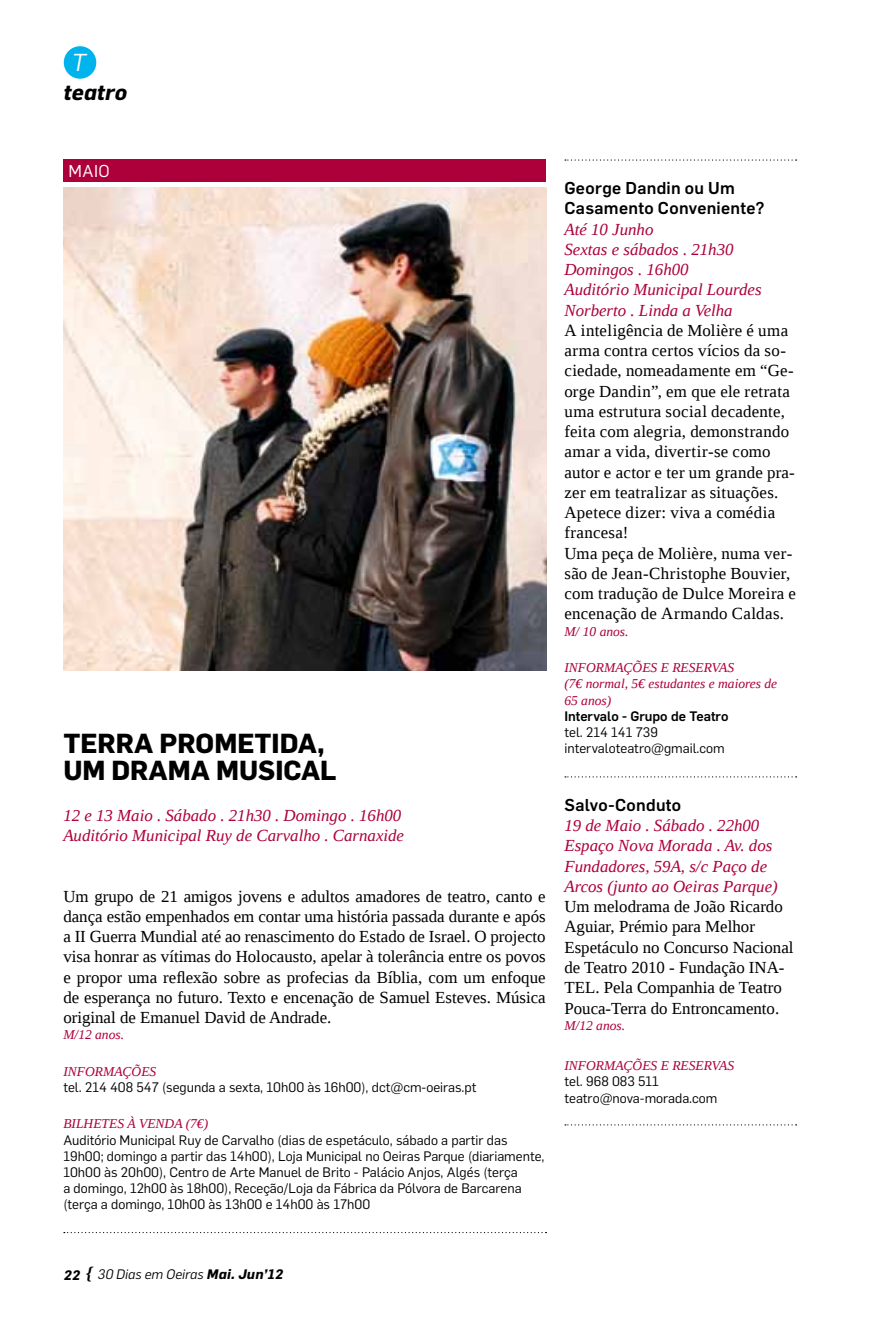
<style>
.page{position:relative;width:893px;height:1327px;background:#fff}
.page>*{position:absolute;margin:0;border:0;box-sizing:border-box;transform-origin:0 0}
.t1{font:700 27px/27px "Flama";color:#000}
.t2{font:italic 24.07px "Flama";color:#fff}
.t3{font:italic 700 21.38px "Flama";letter-spacing:.01em;color:#000}
.t4{font:16.88px/20.2px "Liberation Serif";letter-spacing:.01em;color:#000}
.t5{font:italic 16.88px/20.2px "Liberation Serif";color:#ad003a}
.t6{font:500 16.88px/20.2px "Flama";letter-spacing:.015em;color:#000}
.t7{font:16.88px "Flama";color:#fff}
.t8{font:13.5px/16.2px "Flama";color:#000}
.t9{font:italic 13.5px/16.2px "Liberation Serif";color:#ad003a}
.t10{font:italic 13.5px "Flama";letter-spacing:.005em;color:#000}
.t11{font:500 13.5px "Flama";color:#000}
.s1{font-weight:700}
.s2{font-family:"Liberation Serif";font-weight:700;font-size:18px}
</style>
<div class="page">
<div style="left:64px;top:159px;width:482px;height:23px;background:#ad003a"></div>
<svg style="left:565px;top:159px;width:232px;height:2px"></svg>
<svg style="left:565px;top:776px;width:232px;height:1px"></svg>
<svg style="left:64px;top:1232px;width:482px;height:1px"></svg>
<img style="left:63px;top:188px;width:483px;height:483px">
<svg style="left:565px;top:1124px;width:232px;height:1px"></svg>
<div style="left:64px;top:46px;width:32px;height:33px;background:#00b3ed;border-radius:50%"></div>
<h2 class="t2" style="left:71px;top:46px;width:16px">T</h2>
<p class="t3" style="left:64px;top:77px;width:65px">teatro</p>
<p class="t7" style="left:68px;top:159px;width:43px">MAIO</p>
<h1 class="t1" style="left:63px;top:728px;width:275px">TERRA PROMETIDA,<br>UM DRAMA MUSICAL</h1>
<p class="t5" style="left:63px;top:804px;width:342px">12 e 13 Maio . Sábado . 21h30 . Domingo . 16h00<br>Auditório Municipal Ruy de Carvalho . Carnaxide</p>
<p class="t4" style="left:63px;top:885px;width:484px;text-align:justify">Um grupo de 21 amigos jovens e adultos amadores de teatro, canto e dança estão empenhados em contar uma história passada durante e após a II Guerra Mundial até ao renascimento do Estado de Israel. O projecto visa honrar as vítimas do Holocausto, apelar à tolerância entre os povos e propor uma reflexão sobre as profecias da Bíblia, com um enfoque de esperança no futuro. Texto e encenação de Samuel Esteves. Música original de Emanuel David de Andrade.</p>
<p class="t9" style="left:63px;top:1026px;width:62px">M/12 anos.</p>
<p class="t9" style="left:63px;top:1063px;width:94px">INFORMAÇÕES</p>
<p class="t8" style="left:63px;top:1078px;width:415px">tel. 214 408 547 (segunda a sexta, 10h00 às 16h00), dct@cm-oeiras.pt</p>
<p class="t9" style="left:63px;top:1115px;width:146px">BILHETES À VENDA (7€)</p>
<p class="t8" style="left:63px;top:1131px;width:483px">Auditório Municipal Ruy de Carvalho (dias de espetáculo, sábado a partir das 19h00; domingo a partir das 14h00), Loja Municipal no Oeiras Parque (diariamente, 10h00 às 20h00), Centro de Arte Manuel de Brito - Palácio Anjos, Algés (terça<br>a domingo, 12h00 às 18h00), Receção/Loja da Fábrica da Pólvora de Barcarena (terça a domingo, 10h00 às 13h00 e 14h00 às 17h00</p>
<p class="t6" style="left:564px;top:177px;width:202px">George Dandin ou Um<br>Casamento Conveniente?</p>
<p class="t5" style="left:564px;top:219px;width:199px">Até 10 Junho<br>Sextas e sábados . 21h30<br>Domingos . 16h00<br>Auditório Municipal Lourdes<br>Norberto . Linda a Velha</p>
<p class="t4" style="left:564px;top:320px;width:233px">A inteligência de Molière é uma arma contra certos vícios da so&shy;ciedade, nomeadamente em “Ge&shy;orge Dandin”, em que ele retrata uma estrutura social decadente, feita com alegria, demonstrando amar a vida, divertir-se como autor e actor e ter um grande pra&shy;zer em teatralizar as situações.<br>Apetece dizer: viva a comédia francesa!<br>Uma peça de Molière, numa ver&shy;são de Jean-Christophe Bouvier, com tradução de Dulce Moreira e encenação de Armando Caldas.</p>
<p class="t9" style="left:564px;top:623px;width:66px">M/ 10 anos.</p>
<p class="t9" style="left:564px;top:659px;width:214px">INFORMAÇÕES E RESERVAS<br>(7€ normal, 5€ estudantes e maiores de<br>65 anos)</p>
<p class="t11" style="left:564px;top:706px;width:166px">Intervalo - Grupo de Teatro</p>
<p class="t8" style="left:564px;top:723px;width:162px">tel. 214 141 739 intervaloteatro@gmail.com</p>
<p class="t6" style="left:564px;top:793px;width:118px">Salvo-Conduto</p>
<p class="t5" style="left:564px;top:815px;width:215px">19 de Maio . Sábado . 22h00<br>Espaço Nova Morada . Av. dos<br>Fundadores, 59A, s/c Paço de<br>Arcos (junto ao Oeiras Parque)</p>
<p class="t4" style="left:564px;top:896px;width:231px">Um melodrama de João Ricardo<br>Aguiar, Prémio para Melhor<br>Espetáculo no Concurso Nacional de Teatro 2010 - Fundação INA-<br>TEL. Pela Companhia de Teatro<br>Pouca-Terra do Entroncamento.</p>
<p class="t9" style="left:564px;top:1017px;width:62px">M/12 anos.</p>
<p class="t9" style="left:564px;top:1057px;width:171px">INFORMAÇÕES E RESERVAS</p>
<p class="t8" style="left:564px;top:1072px;width:155px">tel. 968 083 511 teatro@nova-morada.com</p>
<p class="t10" style="left:64px;top:1265px;width:221px"><span class="s1">22</span> <span class="s2">{</span> 30 Dias em Oeiras <span class="s1">Mai. Jun’12</span></p>
</div>
